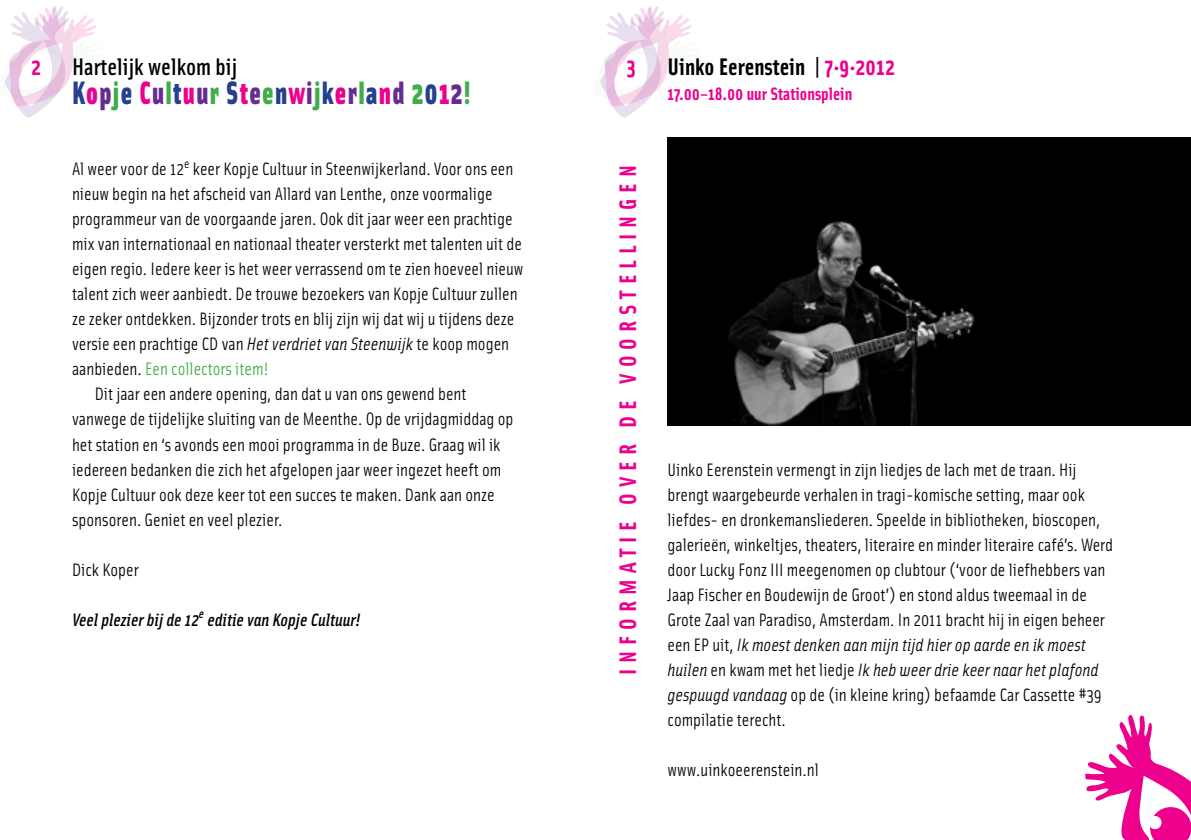
<style>
.page{position:relative;width:1191px;height:840px;background:#fff}
.page>*{position:absolute;margin:0;border:0;box-sizing:border-box;transform-origin:0 0}
.t1{font:900 32.4px "Solex";letter-spacing:.05em;color:#25408e;scale:.8 1}
.t2{font:700 24px "Solex";letter-spacing:.25em;color:#ec008c}
.t3{font:700 24px "Solex";color:#000}
.t4{font:500 24px "Solex";color:#000}
.t5{font:18px/25px "Solex";color:#000}
.t6{font:italic 500 18px "Solex";color:#000}
.t7{font:18px "Solex";color:#41ad49}
.t8{font:700 18px "Solex";color:#ec008c}
.s1{color:#ec008c}
.s2{color:#662d91}
.s3{color:#41ad49}
.s4{font-style:italic}
.s5{color:#000}
</style>
<div class="page">
<svg style="left:5px;top:6px;width:92px;height:112px"></svg>
<svg style="left:600px;top:6px;width:92px;height:112px"></svg>
<img style="left:667px;top:138px;width:524px;height:287px">
<svg style="left:1085px;top:715px;width:106px;height:124px"></svg>
<h2 class="t2" style="left:31px;top:56px;width:11px">2</h2>
<h2 class="t2" style="left:627px;top:56px;width:11px">3</h2>
<h2 class="t3" style="left:667px;top:56px;width:229px">Uinko Eerenstein | <span class="s1">7·9·2012</span></h2>
<p class="t8" style="left:667px;top:86px;width:186px">17.00–18.00 uur Stationsplein</p>
<h2 class="t4" style="left:72px;top:56px;width:167px">Hartelijk welkom bij</h2>
<h1 class="t1" style="left:72px;top:81px;width:500px">K<span class="s1">o</span><span class="s2">p</span><span class="s3">j</span>e <span class="s1">C</span><span class="s2">u</span><span class="s3">l</span>t<span class="s1">u</span><span class="s2">u</span><span class="s3">r</span> S<span class="s1">t</span><span class="s2">e</span><span class="s3">e</span>n<span class="s1">w</span><span class="s2">i</span><span class="s3">j</span>k<span class="s1">e</span><span class="s2">r</span><span class="s3">l</span>a<span class="s1">n</span><span class="s2">d</span> <span class="s3">2</span>0<span class="s1">1</span><span class="s2">2</span><span class="s3">!</span></h1>
<p class="t5" style="left:72px;top:157px;width:443px">Al weer voor de 12<sup>e</sup> keer Kopje Cultuur in Steenwijkerland. Voor ons een</p>
<p class="t5" style="left:72px;top:182px;width:422px">nieuw begin na het afscheid van Allard van Lenthe, onze voormalige</p>
<p class="t5" style="left:72px;top:207px;width:442px">programmeur van de voorgaande jaren. Ook dit jaar weer een prachtige</p>
<p class="t5" style="left:72px;top:232px;width:451px">mix van internationaal en nationaal theater versterkt met talenten uit de</p>
<p class="t5" style="left:72px;top:257px;width:453px">eigen regio. Iedere keer is het weer verrassend om te zien hoeveel nieuw</p>
<p class="t5" style="left:72px;top:282px;width:447px">talent zich weer aanbiedt. De trouwe bezoekers van Kopje Cultuur zullen</p>
<p class="t5" style="left:72px;top:307px;width:444px">ze zeker ontdekken. Bijzonder trots en blij zijn wij dat wij u tijdens deze</p>
<p class="t5" style="left:72px;top:332px;width:438px">versie een prachtige CD van <span class="s4">Het verdriet van Steenwijk</span> te koop mogen</p>
<p class="t7" style="left:72px;top:361px;width:199px"><span class="s5">aanbieden.</span> Een collectors item!</p>
<p class="t5" style="left:95px;top:382px;width:373px">Dit jaar een andere opening, dan dat u van ons gewend bent</p>
<p class="t5" style="left:72px;top:407px;width:443px">vanwege de tijdelijke sluiting van de Meenthe. Op de vrijdagmiddag op</p>
<p class="t5" style="left:72px;top:432px;width:430px">het station en ‘s avonds een mooi programma in de Buze. Graag wil ik</p>
<p class="t5" style="left:72px;top:457px;width:431px">iedereen bedanken die zich het afgelopen jaar weer ingezet heeft om</p>
<p class="t5" style="left:72px;top:482px;width:424px">Kopje Cultuur ook deze keer tot een succes te maken. Dank aan onze</p>
<p class="t5" style="left:72px;top:507px;width:212px">sponsoren. Geniet en veel plezier.</p>
<p class="t5" style="left:72px;top:557px;width:68px">Dick Koper</p>
<p class="t6" style="left:72px;top:612px;width:290px">Veel plezier bij de 12<sup>e</sup> editie van Kopje Cultuur!</p>
<h2 class="t2" style="left:617px;top:674px;width:511px;rotate:-90deg">Informatie ove r de voorste lli nge n</h2>
<p class="t5" style="left:667px;top:457px;width:447px">Uinko Eerenstein vermengt in zijn liedjes de lach met de traan. Hij brengt waargebeurde verhalen in tragi-komische setting, maar ook liefdes- en dronkemansliederen. Speelde in bibliotheken, bioscopen, galerieën, winkeltjes, theaters, literaire en minder literaire café’s. Werd door Lucky Fonz III meegenomen op clubtour (‘voor de liefhebbers van Jaap Fischer en Boudewijn de Groot’) en stond aldus tweemaal in de Grote Zaal van Paradiso, Amsterdam. In 2011 bracht hij in eigen beheer een EP uit, <span class="s4">Ik moest denken aan mijn tijd hier op aarde en ik moest huilen</span> en kwam met het liedje <span class="s4">Ik heb weer drie keer naar het plafond gespuugd vandaag</span> op de (in kleine kring) befaamde Car Cassette #39 compilatie terecht.</p>
<p class="t5" style="left:667px;top:757px;width:153px">www.uinkoeerenstein.nl</p>
</div>
